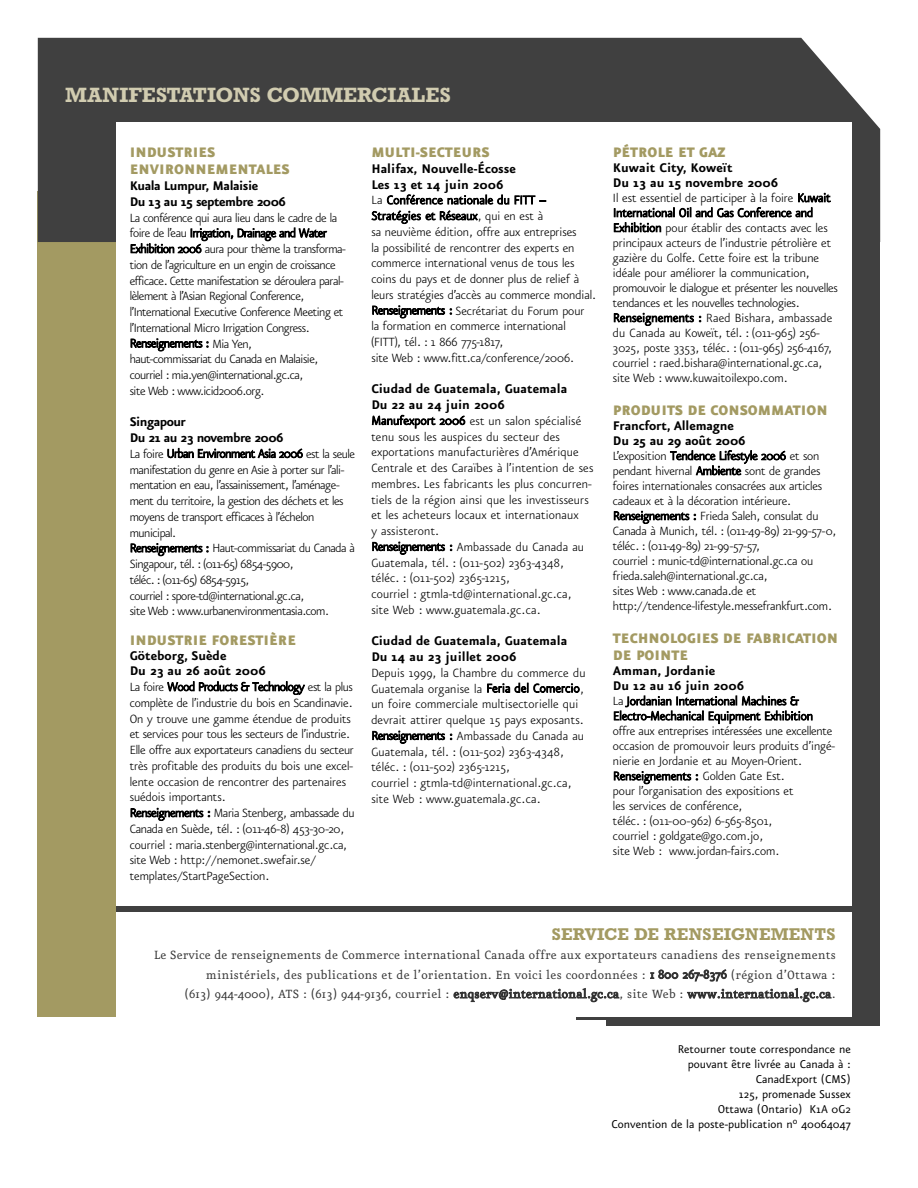
<style>
.page{position:relative;width:918px;height:1188px;background:#fff}
.page>*{position:absolute;margin:0;border:0;box-sizing:border-box;transform-origin:0 0}
.t1{font:700 21px "Rockwell";color:#d1ccb0}
.t2{font:700 17.25px "Rockwell";letter-spacing:.01em;color:#a39a62}
.t3{font:900 16.5px/17.2px "Eureka Sans";color:#a39a62}
.t4{font:700 15px/15px "Eureka Sans";color:#000}
.t5{font:700 15px/15.8px "Eureka Sans";letter-spacing:-.035em;color:#000}
.t6{font:300 14.25px/15.8px "Eureka Sans";color:#000}
.t7{font:300 14.25px/15.8px "Eureka Sans";letter-spacing:-.03em;color:#000}
.t8{font:14.25px/19.5px "Eureka";letter-spacing:.015em;color:#333;text-align:right}
.t9{font:13.5px/15px "Eureka Sans";color:#000;text-align:right}
</style>
<div class="page">
<div style="left:38px;top:191px;width:842px;height:826px;background:#a39a62"></div>
<div style="left:38px;top:38px;width:842px;height:204px;background:#404040"></div>
<div style="left:606px;top:186px;width:274px;height:840px;background:#404040"></div>
<div style="left:116px;top:123px;width:736px;height:894px;background:#fff"></div>
<div style="left:116px;top:907px;width:736px;height:5px;background:#404040"></div>
<hr style="left:577px;top:1017px;width:45px;height:3px;background:#404040">
<h1 class="t1" style="left:65px;top:88px;width:387px">MANIFESTATIONS COMMERCIALES</h1>
<p class="t3" style="left:130px;top:145px;width:162px">INDUSTRIES<br>ENVIRONNEMENTALES</p>
<p class="t5" style="left:130px;top:179px;width:158px">Kuala Lumpur, Malaisie<br>Du 13 au 15 septembre 2006</p>
<p class="t7" style="left:130px;top:211px;width:218px">La conférence qui aura lieu dans le cadre de la foire de l’eau Irrigation, Drainage and Water Exhibition 2006 aura pour thème la transforma&shy;tion de l’agriculture en un engin de croissance efficace. Cette manifestation se déroulera paral&shy;lèlement à l’Asian Regional Conference, l’International Executive Conference Meeting et l’International Micro Irrigation Congress.<br>Renseignements : Mia Yen,<br>haut-commissariat du Canada en Malaisie, courriel : mia.yen@international.gc.ca,<br>site Web : www.icid2006.org.</p>
<p class="t5" style="left:130px;top:415px;width:155px">Singapour<br>Du 21 au 23 novembre 2006</p>
<p class="t7" style="left:130px;top:447px;width:227px">La foire Urban Environment Asia 2006 est la seule manifestation du genre en Asie à porter sur l’ali&shy;mentation en eau, l’assainissement, l’aménage&shy;ment du territoire, la gestion des déchets et les moyens de transport efficaces à l’échelon municipal.<br>Renseignements : Haut-commissariat du Canada à Singapour, tél. : (011-65) 6854-5900,<br>téléc. : (011-65) 6854-5915,<br>courriel : spore-td@international.gc.ca,<br>site Web : www.urbanenvironmentasia.com.</p>
<p class="t3" style="left:130px;top:633px;width:168px">INDUSTRIE FORESTIÈRE</p>
<p class="t4" style="left:130px;top:650px;width:138px">Göteborg, Suède<br>Du 23 au 26 août 2006</p>
<p class="t6" style="left:130px;top:680px;width:226px">La foire Wood Products &amp; Technology est la plus complète de l’industrie du bois en Scandinavie.<br>On y trouve une gamme étendue de produits et services pour tous les secteurs de l’industrie.<br>Elle offre aux exportateurs canadiens du secteur très profitable des produits du bois une excel&shy;lente occasion de rencontrer des partenaires suédois importants.<br>Renseignements : Maria Stenberg, ambassade du Canada en Suède, tél. : (011-46-8) 453-30-20, courriel : maria.stenberg@international.gc.ca, site Web : http://nemonet.swefair.se/ templates/StartPageSection.</p>
<p class="t3" style="left:371px;top:145px;width:120px">MULTI-SECTEURS</p>
<p class="t4" style="left:371px;top:162px;width:146px;line-height:15.8px">Halifax, Nouvelle-Écosse<br>Les 13 et 14 juin 2006</p>
<p class="t6" style="left:371px;top:193px;width:226px">La Conférence nationale du FITT – Stratégies et Réseaux, qui en est à<br>sa neuvième édition, offre aux entreprises<br>la possibilité de rencontrer des experts en commerce international venus de tous les coins du pays et de donner plus de relief à leurs stratégies d’accès au commerce mondial.<br>Renseignements : Secrétariat du Forum pour<br>la formation en commerce international (FITT), tél. : 1 866 775-1817,<br>site Web : www.fitt.ca/conference/2006.</p>
<p class="t4" style="left:371px;top:382px;width:198px;line-height:15.8px">Ciudad de Guatemala, Guatemala<br>Du 22 au 24 juin 2006</p>
<p class="t6" style="left:371px;top:414px;width:223px">Manufexport 2006 est un salon spécialisé tenu sous les auspices du secteur des exportations manufacturières d’Amérique Centrale et des Caraïbes à l’intention de ses membres. Les fabricants les plus concurren&shy;tiels de la région ainsi que les investisseurs et les acheteurs locaux et internationaux<br>y assisteront.<br>Renseignements : Ambassade du Canada au Guatemala, tél. : (011-502) 2363-4348, téléc. : (011-502) 2365-1215,<br>courriel : gtmla-td@international.gc.ca,<br>site Web : www.guatemala.gc.ca.</p>
<p class="t4" style="left:371px;top:634px;width:198px;line-height:15.8px">Ciudad de Guatemala, Guatemala<br>Du 14 au 23 juillet 2006</p>
<p class="t6" style="left:371px;top:666px;width:216px">Depuis 1999, la Chambre du commerce du Guatemala organise la Feria del Comercio, un foire commerciale multisectorielle qui devrait attirer quelque 15 pays exposants.<br>Renseignements : Ambassade du Canada au Guatemala, tél. : (011-502) 2363-4348, téléc. : (011-502) 2365-1215,<br>courriel : gtmla-td@international.gc.ca, site Web : www.guatemala.gc.ca.</p>
<p class="t3" style="left:613px;top:145px;width:114px">PÉTROLE ET GAZ</p>
<p class="t4" style="left:613px;top:162px;width:167px">Kuwait City, Koweït<br>Du 13 au 15 novembre 2006</p>
<p class="t6" style="left:613px;top:192px;width:226px;line-height:15px">Il est essentiel de participer à la foire Kuwait International Oil and Gas Conference and Exhibition pour établir des contacts avec les principaux acteurs de l’industrie pétrolière et gazière du Golfe. Cette foire est la tribune idéale pour améliorer la communication, promouvoir le dialogue et présenter les nouvelles tendances et les nouvelles technologies.<br>Renseignements : Raed Bishara, ambassade du Canada au Koweït, tél. : (011-965) 256- 3025, poste 3353, téléc. : (011-965) 256-4167, courriel : raed.bishara@international.gc.ca, site Web : www.kuwaitoilexpo.com.</p>
<p class="t3" style="left:613px;top:403px;width:216px">PRODUITS DE CONSOMMATION</p>
<p class="t4" style="left:613px;top:420px;width:134px">Francfort, Allemagne<br>Du 25 au 29 août 2006</p>
<p class="t6" style="left:613px;top:450px;width:225px;line-height:15px">L’exposition Tendence Lifestyle 2006 et son pendant hivernal Ambiente sont de grandes foires internationales consacrées aux articles cadeaux et à la décoration intérieure.<br>Renseignements : Frieda Saleh, consulat du Canada à Munich, tél. : (011-49-89) 21-99-57-0, téléc. : (011-49-89) 21-99-57-57,<br>courriel : munic-td@international.gc.ca ou frieda.saleh@international.gc.ca,<br>sites Web : www.canada.de et http://tendence-lifestyle.messefrankfurt.com.</p>
<p class="t3" style="left:613px;top:631px;width:227px">TECHNOLOGIES DE FABRICATION<br>DE POINTE</p>
<p class="t4" style="left:613px;top:665px;width:133px">Amman, Jordanie<br>Du 12 au 16 juin 2006</p>
<p class="t6" style="left:613px;top:695px;width:224px;line-height:15px">La Jordanian International Machines &amp; Electro-Mechanical Equipment Exhibition offre aux entreprises intéressées une excellente occasion de promouvoir leurs produits d’ingé&shy;nierie en Jordanie et au Moyen-Orient.<br>Renseignements : Golden Gate Est.<br>pour l’organisation des expositions et<br>les services de conférence,<br>téléc. : (011-00-962) 6-565-8501,<br>courriel : goldgate@go.com.jo,<br>site Web : www.jordan-fairs.com.</p>
<p class="t2" style="left:552px;top:928px;width:285px">SERVICE DE RENSEIGNEMENTS</p>
<p class="t8" style="left:154px;top:945px;width:684px">Le Service de renseignements de Commerce international Canada offre aux exportateurs canadiens des renseignements ministériels, des publications et de l’orientation. En voici les coordonnées : 1 800 267-8376 (région d’Ottawa :<br>(613) 944-4000), ATS : (613) 944-9136, courriel : enqserv@international.gc.ca, site Web : www.international.gc.ca.</p>
<p class="t9" style="left:612px;top:1043px;width:241px">Retourner toute correspondance ne<br>pouvant être livrée au Canada à :<br>CanadExport (CMS)<br>125, promenade Sussex<br>Ottawa (Ontario) K1A 0G2<br>Convention de la poste-publication n<sup>o</sup> 40064047</p>
</div>
